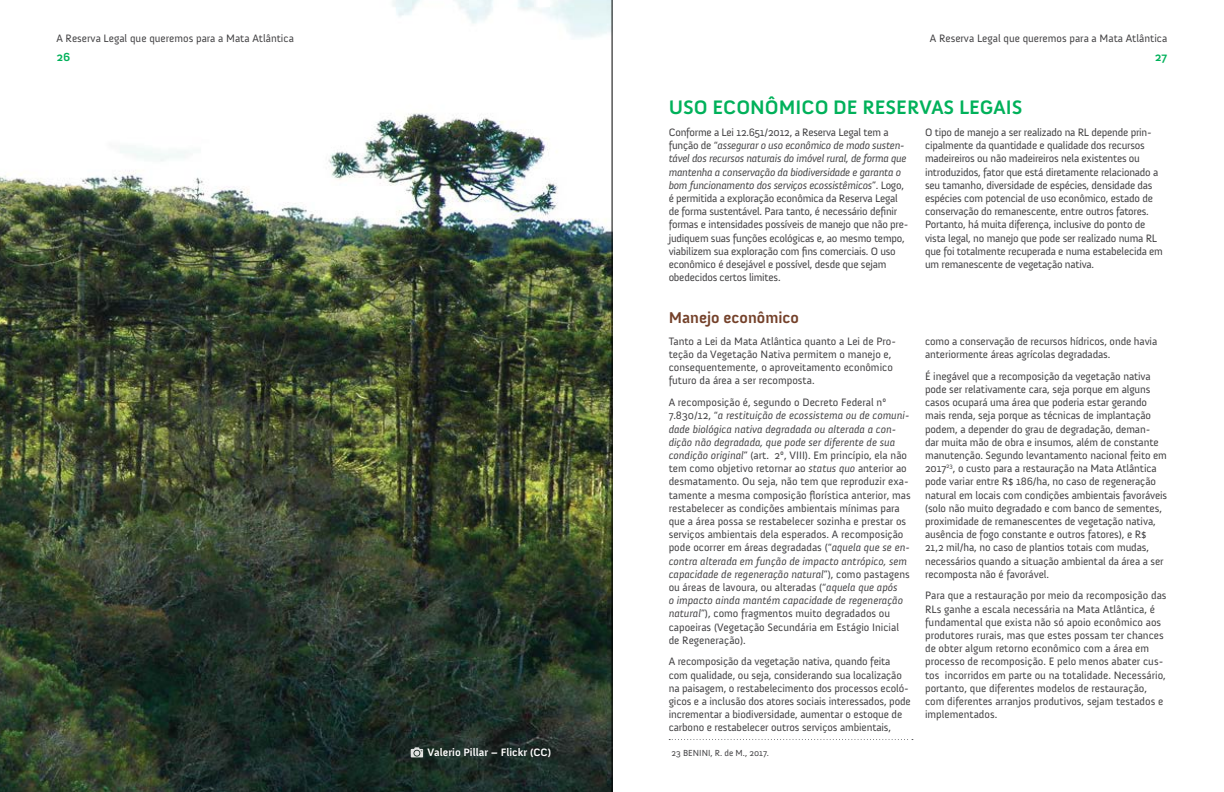
<style>
.page{position:relative;width:1224px;height:792px;background:#fff}
.page>*{position:absolute;margin:0;border:0;box-sizing:border-box;transform-origin:0 0}
.t1{font:700 20px "Anivers";color:#00b15a}
.t2{font:700 16px "Anivers";color:#74412a}
.t3{font:700 12px "Anivers";color:#00b15a}
.t4{font:11px/13.2px "Anivers";letter-spacing:-.01em;color:#414042}
.t5{font:700 11px "Anivers";color:#fff}
.t6{font:9px "Anivers";color:#414042}
.s1{font-style:italic}
</style>
<div class="page">
<img style="left:0;top:0;width:612px;height:792px">
<svg style="left:669px;top:739px;width:244px;height:1px"></svg>
<svg style="left:411px;top:747px;width:12px;height:10px"></svg>
<hr style="left:612px;top:0;width:1px;height:792px;background:#000">
<p class="t4" style="left:56px;top:32px;width:239px">A Reserva Legal que queremos para a Mata Atlântica</p>
<p class="t4" style="left:930px;top:32px;width:239px">A Reserva Legal que queremos para a Mata Atlântica</p>
<p class="t3" style="left:56px;top:51px;width:15px">26</p>
<p class="t3" style="left:1155px;top:51px;width:14px">27</p>
<h1 class="t1" style="left:669px;top:97px;width:355px">USO ECONÔMICO DE RESERVAS LEGAIS</h1>
<p class="t5" style="left:428px;top:746px;width:125px">Valerio Pillar – Flickr (CC)</p>
<p class="t4" style="left:669px;top:126px;width:241px">Conforme a Lei 12.651/2012, a Reserva Legal tem a função de “<span class="s1">assegurar o uso econômico de modo susten&shy;tável dos recursos naturais do imóvel rural, de forma que mantenha a conservação da biodiversidade e garanta o bom funcionamento dos serviços ecossistêmicos</span>”. Logo, é permitida a exploração econômica da Reserva Legal de forma sustentável. Para tanto, é necessário definir formas e intensidades possíveis de manejo que não pre&shy;judiquem suas funções ecológicas e, ao mesmo tempo, viabilizem sua exploração com fins comerciais. O uso econômico é desejável e possível, desde que sejam obedecidos certos limites.</p>
<p class="t4" style="left:925px;top:126px;width:239px">O tipo de manejo a ser realizado na RL depende prin&shy;cipalmente da quantidade e qualidade dos recursos madeireiros ou não madeireiros nela existentes ou introduzidos, fator que está diretamente relacionado a seu tamanho, diversidade de espécies, densidade das espécies com potencial de uso econômico, estado de conservação do remanescente, entre outros fatores.<br>Portanto, há muita diferença, inclusive do ponto de vista legal, no manejo que pode ser realizado numa RL que foi totalmente recuperada e numa estabelecida em um remanescente de vegetação nativa.</p>
<h2 class="t2" style="left:669px;top:309px;width:132px">Manejo econômico</h2>
<p class="t4" style="left:669px;top:335px;width:229px">Tanto a Lei da Mata Atlântica quanto a Lei de Pro&shy;teção da Vegetação Nativa permitem o manejo e, consequentemente, o aproveitamento econômico futuro da área a ser recomposta.</p>
<p class="t4" style="left:669px;top:396px;width:243px">A recomposição é, segundo o Decreto Federal nº 7.830/12, “<span class="s1">a restituição de ecossistema ou de comuni&shy;dade biológica nativa degradada ou alterada a con&shy;dição não degradada, que pode ser diferente de sua condição original</span>” (art. 2º, VIII). Em princípio, ela não tem como objetivo retornar ao <span class="s1">status quo</span> anterior ao desmatamento. Ou seja, não tem que reproduzir exa&shy;tamente a mesma composição florística anterior, mas restabelecer as condições ambientais mínimas para que a área possa se restabelecer sozinha e prestar os serviços ambientais dela esperados. A recomposição pode ocorrer em áreas degradadas (“<span class="s1">aquela que se en&shy;contra alterada em função de impacto antrópico, sem capacidade de regeneração natural</span>”), como pastagens ou áreas de lavoura, ou alteradas (“<span class="s1">aquela que após<br>o impacto ainda mantém capacidade de regeneração natural</span>”), como fragmentos muito degradados ou capoeiras (Vegetação Secundária em Estágio Inicial de Regeneração).</p>
<p class="t4" style="left:669px;top:655px;width:244px">A recomposição da vegetação nativa, quando feita com qualidade, ou seja, considerando sua localização na paisagem, o restabelecimento dos processos ecoló&shy;gicos e a inclusão dos atores sociais interessados, pode incrementar a biodiversidade, aumentar o estoque de carbono e restabelecer outros serviços ambientais,</p>
<p class="t4" style="left:925px;top:335px;width:234px">como a conservação de recursos hídricos, onde havia anteriormente áreas agrícolas degradadas.</p>
<p class="t4" style="left:925px;top:370px;width:244px">É inegável que a recomposição da vegetação nativa pode ser relativamente cara, seja porque em alguns casos ocupará uma área que poderia estar gerando mais renda, seja porque as técnicas de implantação podem, a depender do grau de degradação, deman-<br>dar muita mão de obra e insumos, além de constante manutenção. Segundo levantamento nacional feito em 2017<sup>23</sup>, o custo para a restauração na Mata Atlântica pode variar entre R$ 186/ha, no caso de regeneração natural em locais com condições ambientais favoráveis (solo não muito degradado e com banco de sementes, proximidade de remanescentes de vegetação nativa, ausência de fogo constante e outros fatores), e R$ 21,2 mil/ha, no caso de plantios totais com mudas, necessários quando a situação ambiental da área a ser recomposta não é favorável.</p>
<p class="t4" style="left:925px;top:589px;width:243px">Para que a restauração por meio da recomposição das RLs ganhe a escala necessária na Mata Atlântica, é fundamental que exista não só apoio econômico aos produtores rurais, mas que estes possam ter chances de obter algum retorno econômico com a área em processo de recomposição. E pelo menos abater cus&shy;tos incorridos em parte ou na totalidade. Necessário, portanto, que diferentes modelos de restauração, com diferentes arranjos produtivos, sejam testados e implementados.</p>
<p class="t6" style="left:672px;top:748px;width:99px">23 BENINI, R. de M., 2017.</p>
</div>
